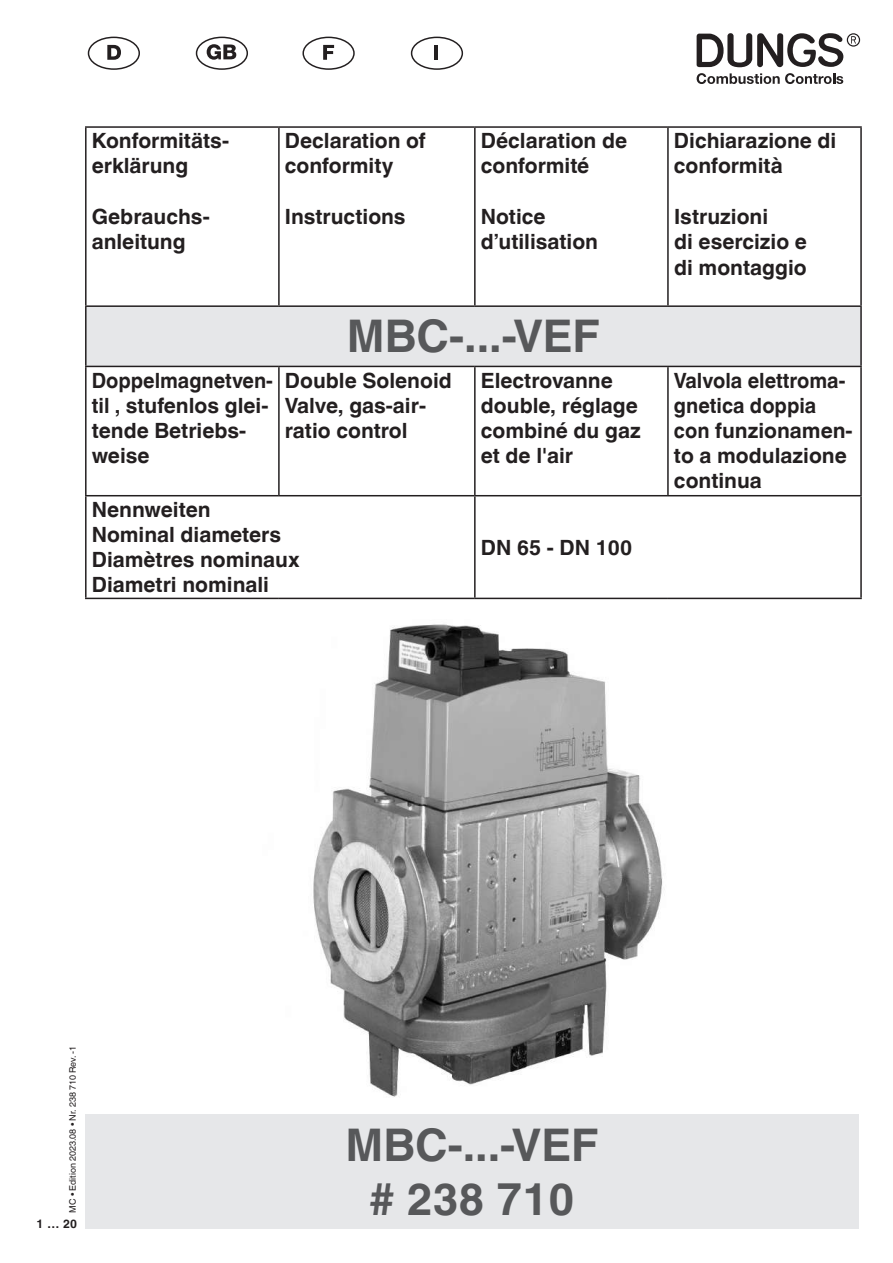
<style>
.page{position:relative;width:893px;height:1263px;background:#fff}
.page>*{position:absolute;margin:0;border:0;box-sizing:border-box;transform-origin:0 0}
.t1{font:700 45px/54px "Helvetica World";color:#57585a;text-align:center}
.t2{font:700 21px/25.2px "Helvetica World";color:#231f20}
.t3{font:700 21px/25.2px "Helvetica World";color:#231f20;scale:.95 1}
.t4{font:700 12px "Helvetica World";color:#231f20}
.t5{font:9px "Helvetica World";color:#231f20}
</style>
<div class="page">
<svg style="left:697px;top:33px;width:163px;height:34px"></svg>
<svg style="left:697px;top:73px;width:146px;height:11px"></svg>
<div style="left:88px;top:37px;width:52px;height:33px;border:1px solid #231f20;border-radius:50%"></div>
<svg style="left:107px;top:45px;width:14px;height:15px"></svg>
<div style="left:411px;top:37px;width:52px;height:33px;border:1px solid #231f20;border-radius:50%"></div>
<hr style="left:434px;top:45px;width:4px;height:15px;background:#231f20">
<svg style="left:197px;top:37px;width:50px;height:32px"></svg>
<div style="left:196px;top:37px;width:52px;height:33px;border:1px solid #231f20;border-radius:50%"></div>
<div style="left:206px;top:45px;width:32px;height:17px;background:#fff"></div>
<svg style="left:207px;top:44px;width:29px;height:16px"></svg>
<div style="left:302px;top:37px;width:53px;height:33px;border:1px solid #231f20;border-radius:50%"></div>
<svg style="left:323px;top:45px;width:11px;height:15px"></svg>
<svg style="left:87px;top:367px;width:773px;height:231px"></svg>
<div style="left:86px;top:306px;width:775px;height:60px;background:#e6e7e9"></div>
<hr style="left:85px;top:126px;width:194px;height:2px;background:#231f20">
<hr style="left:85px;top:128px;width:2px;height:177px;background:#231f20">
<hr style="left:279px;top:126px;width:196px;height:2px;background:#231f20">
<hr style="left:278px;top:128px;width:2px;height:177px;background:#231f20">
<hr style="left:475px;top:126px;width:193px;height:2px;background:#231f20">
<hr style="left:474px;top:128px;width:2px;height:177px;background:#231f20">
<hr style="left:668px;top:126px;width:194px;height:2px;background:#231f20">
<hr style="left:667px;top:128px;width:2px;height:177px;background:#231f20">
<hr style="left:860px;top:128px;width:2px;height:177px;background:#231f20">
<hr style="left:85px;top:305px;width:194px;height:2px;background:#231f20">
<hr style="left:85px;top:307px;width:2px;height:59px;background:#231f20">
<hr style="left:279px;top:305px;width:196px;height:2px;background:#231f20">
<hr style="left:475px;top:305px;width:193px;height:2px;background:#231f20">
<hr style="left:668px;top:305px;width:194px;height:2px;background:#231f20">
<hr style="left:860px;top:307px;width:2px;height:59px;background:#231f20">
<hr style="left:85px;top:366px;width:194px;height:1px;background:#231f20">
<hr style="left:85px;top:367px;width:2px;height:128px;background:#231f20">
<hr style="left:279px;top:366px;width:196px;height:1px;background:#231f20">
<hr style="left:278px;top:367px;width:2px;height:128px;background:#231f20">
<hr style="left:475px;top:366px;width:193px;height:1px;background:#231f20">
<hr style="left:474px;top:367px;width:2px;height:128px;background:#231f20">
<hr style="left:668px;top:366px;width:194px;height:1px;background:#231f20">
<hr style="left:667px;top:367px;width:2px;height:128px;background:#231f20">
<hr style="left:860px;top:367px;width:2px;height:128px;background:#231f20">
<hr style="left:85px;top:495px;width:194px;height:1px;background:#231f20">
<hr style="left:85px;top:496px;width:2px;height:102px;background:#231f20">
<hr style="left:279px;top:495px;width:196px;height:1px;background:#231f20">
<hr style="left:475px;top:495px;width:193px;height:1px;background:#231f20">
<hr style="left:474px;top:496px;width:2px;height:102px;background:#231f20">
<hr style="left:668px;top:495px;width:194px;height:1px;background:#231f20">
<hr style="left:860px;top:496px;width:2px;height:102px;background:#231f20">
<hr style="left:85px;top:598px;width:194px;height:1px;background:#231f20">
<hr style="left:279px;top:598px;width:196px;height:1px;background:#231f20">
<hr style="left:475px;top:598px;width:193px;height:1px;background:#231f20">
<hr style="left:668px;top:598px;width:194px;height:1px;background:#231f20">
<div style="left:85px;top:1115px;width:774px;height:114px;background:#e6e7e9"></div>
<img style="left:313px;top:624px;width:350px;height:473px">
<p class="t2" style="left:92px;top:128px;width:139px">Konformitäts&shy;erklärung</p>
<p class="t2" style="left:92px;top:204px;width:120px">Gebrauchs&shy;anleitung</p>
<p class="t2" style="left:285px;top:128px;width:142px">Declaration of conformity</p>
<p class="t2" style="left:285px;top:204px;width:122px">Instructions</p>
<p class="t2" style="left:481px;top:128px;width:148px">Déclaration de conformité</p>
<p class="t2" style="left:481px;top:204px;width:119px">Notice d’utilisation</p>
<h1 class="t1" style="left:347px;top:310px;width:254px">MBC-...-VEF</h1>
<p class="t2" style="left:674px;top:128px;width:164px">Dichiarazione di conformità</p>
<p class="t2" style="left:674px;top:204px;width:134px">Istruzioni<br>di esercizio e di montaggio</p>
<p class="t3" style="left:92px;top:368px;width:192px">Doppelmagnetven&shy;til , stufenlos glei&shy;tende Betriebs&shy;weise</p>
<p class="t2" style="left:285px;top:368px;width:168px">Double Solenoid<br>Valve, gas-air&shy;ratio control</p>
<p class="t2" style="left:481px;top:368px;width:161px">Electrovanne double, réglage combiné du gaz et de l'air</p>
<p class="t3" style="left:674px;top:368px;width:189px">Valvola elettroma&shy;gnetica doppia con funzionamen&shy;to a modulazione continua</p>
<p class="t2" style="left:92px;top:497px;width:209px">Nennweiten<br>Nominal diameters<br>Diamètres nominaux<br>Diametri nominali</p>
<p class="t2" style="left:481px;top:535px;width:153px">DN 65 - DN 100</p>
<p class="t5" style="left:68px;top:1213px;width:168px;rotate:-90deg">MC • Edition 2023.08 • Nr. 238 710 Rev. -1</p>
<p class="t4" style="left:37px;top:1216px;width:42px">1 … 20</p>
<h1 class="t1" style="left:346px;top:1118px;width:254px">MBC-...-VEF # 238 710</h1>
</div>
